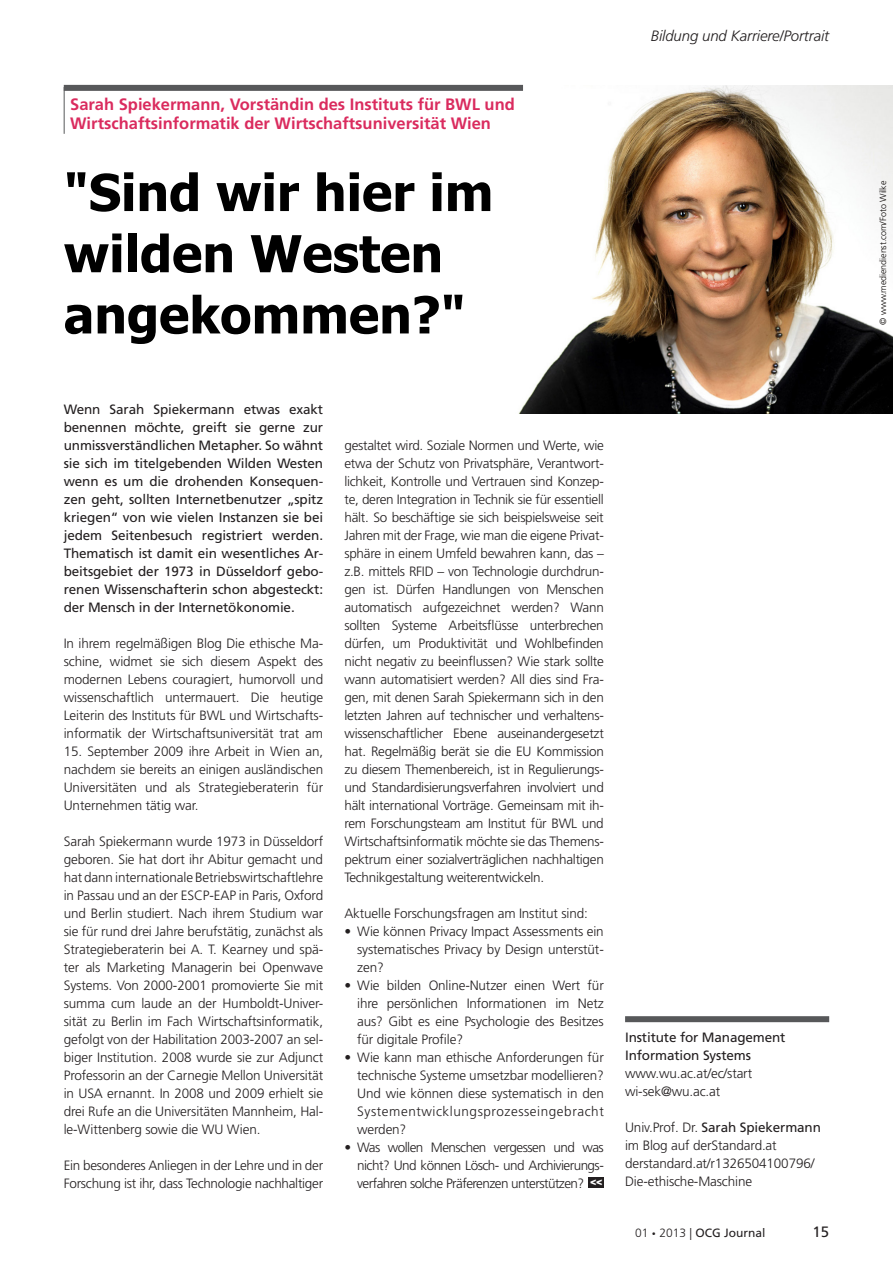
<style>
.page{position:relative;width:893px;height:1263px;background:#fff}
.page>*{position:absolute;margin:0;border:0;box-sizing:border-box;transform-origin:0 0}
.t1{font:700 51px/61.2px "Tahoma";color:#000}
.t2{font:700 16.5px/19.8px "Frutiger";color:#da2b5e}
.t3{font:italic 300 15px "Frutiger";letter-spacing:-.01em;color:#231f20}
.t4{font:15px "Frutiger";color:#231f20}
.t5{font:300 13.5px/18px "Frutiger";letter-spacing:-.01em;color:#231f20;text-align:justify}
.t6{font:13.5px/18px "Frutiger";letter-spacing:-.01em;color:#231f20;text-align:justify}
.t7{font:12px "Frutiger";color:#231f20}
.t8{font:900 10.5px "Frutiger";color:#fff}
.t9{font:300 9px "Frutiger";letter-spacing:-.01em;color:#0c0806}
.s1{font-weight:400}
.s2{font-weight:300}
</style>
<div class="page">
<img style="left:518px;top:85px;width:375px;height:329px">
<div style="left:64px;top:85px;width:459px;height:6px;background:#57585a"></div>
<hr style="left:64px;top:87px;width:1px;height:47px;background:#57585a">
<div style="left:625px;top:1016px;width:204px;height:6px;background:#57585a"></div>
<div style="left:589px;top:1177px;width:15px;height:11px;background:#231f20"></div>
<p class="t2" style="left:70px;top:94px;width:446px">Sarah Spiekermann, Vorständin des Instituts für BWL und<br>Wirtschaftsinformatik der Wirtschaftsuniversität Wien</p>
<p class="t1" style="left:64px;top:159px;width:431px">"Sind wir hier im wilden Westen angekommen?"</p>
<p class="t3" style="left:651px;top:27px;width:180px">Bildung und Karriere/Portrait</p>
<p class="t6" style="left:64px;top:400px;width:261px">Wenn Sarah Spiekermann etwas exakt benennen möchte, greift sie gerne zur unmissverständlichen Metapher. So wähnt sie sich im titelgebenden Wilden Westen wenn es um die drohenden Konsequen&shy;zen geht, sollten Internetbenutzer „spitz kriegen“ von wie vielen Instanzen sie bei jedem Seitenbesuch registriert werden.<br>Thematisch ist damit ein wesentliches Ar&shy;beitsgebiet der 1973 in Düsseldorf gebo&shy;renen Wissenschafterin schon abgesteckt: der Mensch in der Internetökonomie.</p>
<p class="t5" style="left:64px;top:635px;width:261px">In ihrem regelmäßigen Blog Die ethische Ma&shy;schine, widmet sie sich diesem Aspekt des modernen Lebens couragiert, humorvoll und wissenschaftlich untermauert. Die heutige Leiterin des Instituts für BWL und Wirtschafts&shy;informatik der Wirtschaftsuniversität trat am</p>
<p class="t5" style="left:64px;top:743px;width:261px">15. September 2009 ihre Arbeit in Wien an, nachdem sie bereits an einigen ausländischen Universitäten und als Strategieberaterin für Unternehmen tätig war.</p>
<p class="t5" style="left:64px;top:833px;width:261px">Sarah Spiekermann wurde 1973 in Düsseldorf geboren. Sie hat dort ihr Abitur gemacht und hat dann internationale Betriebswirtschaftlehre in Passau und an der ESCP-EAP in Paris, Oxford und Berlin studiert. Nach ihrem Studium war sie für rund drei Jahre berufstätig, zunächst als Strategieberaterin bei A. T. Kearney und spä&shy;ter als Marketing Managerin bei Openwave Systems. Von 2000-2001 promovierte Sie mit summa cum laude an der Humboldt-Univer&shy;sität zu Berlin im Fach Wirtschaftsinformatik, gefolgt von der Habilitation 2003-2007 an sel&shy;biger Institution. 2008 wurde sie zur Adjunct Professorin an der Carnegie Mellon Universität in USA ernannt. In 2008 und 2009 erhielt sie drei Rufe an die Universitäten Mannheim, Hal&shy;le-Wittenberg sowie die WU Wien.</p>
<p class="t5" style="left:64px;top:1157px;width:261px">Ein besonderes Anliegen in der Lehre und in der<br>Forschung ist ihr, dass Technologie nachhaltiger</p>
<p class="t5" style="left:344px;top:437px;width:261px">gestaltet wird. Soziale Normen und Werte, wie etwa der Schutz von Privatsphäre, Verantwort&shy;lichkeit, Kontrolle und Vertrauen sind Konzep&shy;te, deren Integration in Technik sie für essentiell hält. So beschäftige sie sich beispielsweise seit Jahren mit der Frage, wie man die eigene Privat&shy;sphäre in einem Umfeld bewahren kann, das – z.B. mittels RFID – von Technologie durchdrun&shy;gen ist. Dürfen Handlungen von Menschen automatisch aufgezeichnet werden? Wann sollten Systeme Arbeitsflüsse unterbrechen dürfen, um Produktivität und Wohlbefinden nicht negativ zu beeinflussen? Wie stark sollte wann automatisiert werden? All dies sind Fra&shy;gen, mit denen Sarah Spiekermann sich in den letzten Jahren auf technischer und verhaltens&shy;wissenschaftlicher Ebene auseinandergesetzt hat. Regelmäßig berät sie die EU Kommission zu diesem Themenbereich, ist in Regulierungs&shy;und Standardisierungsverfahren involviert und hält international Vorträge. Gemeinsam mit ih&shy;rem Forschungsteam am Institut für BWL und Wirtschaftsinformatik möchte sie das Themens&shy;pektrum einer sozialverträglichen nachhaltigen Technikgestaltung weiterentwickeln.</p>
<p class="t5" style="left:344px;top:905px;width:245px">Aktuelle Forschungsfragen am Institut sind:</p>
<p class="t5" style="left:357px;top:923px;width:248px;text-indent:-13px">• Wie können Privacy Impact Assessments ein systematisches Privacy by Design unterstüt&shy;zen?</p>
<p class="t5" style="left:357px;top:977px;width:248px;text-indent:-13px">• Wie bilden Online-Nutzer einen Wert für ihre persönlichen Informationen im Netz aus? Gibt es eine Psychologie des Besitzes für digitale Profile?</p>
<p class="t5" style="left:357px;top:1049px;width:248px;text-indent:-13px">• Wie kann man ethische Anforderungen fü r technische Systeme umsetzbar modellieren?<br>Und wie können diese systematisch in den Systementwicklungsprozesseingebracht werden?</p>
<p class="t5" style="left:357px;top:1139px;width:248px;text-indent:-13px">• Was wollen Menschen vergessen und was nicht? Und können Lösch- und Archivierungs&shy;verfahren solche Präferenzen unterstützen?</p>
<p class="t8" style="left:590px;top:1175px;width:14px">&lt;&lt;</p>
<p class="t6" style="left:625px;top:1028px;width:162px">Institute for Management</p>
<p class="t6" style="left:625px;top:1046px;width:127px">Information Systems</p>
<p class="t5" style="left:625px;top:1064px;width:129px">www.wu.ac.at/ec/start</p>
<p class="t5" style="left:625px;top:1082px;width:97px">wi-sek@wu.ac.at</p>
<p class="t5" style="left:625px;top:1118px;width:197px">Univ.Prof. Dr. <span class="s1">Sarah Spiekermann </span>im Blog auf derStandard.at</p>
<p class="t5" style="left:625px;top:1154px;width:191px">derstandard.at/r1326504100796/<br>Die-ethische-Maschine</p>
<p class="t7" style="left:635px;top:1226px;width:132px"><span class="s2">01</span> • <span class="s2">2013 |</span> OCG Journal</p>
<p class="t4" style="left:812px;top:1223px;width:18px">15</p>
<p class="t9" style="left:878px;top:325px;width:146px;rotate:-90deg">© www.mediendienst.com/Foto Wilke</p>
</div>
